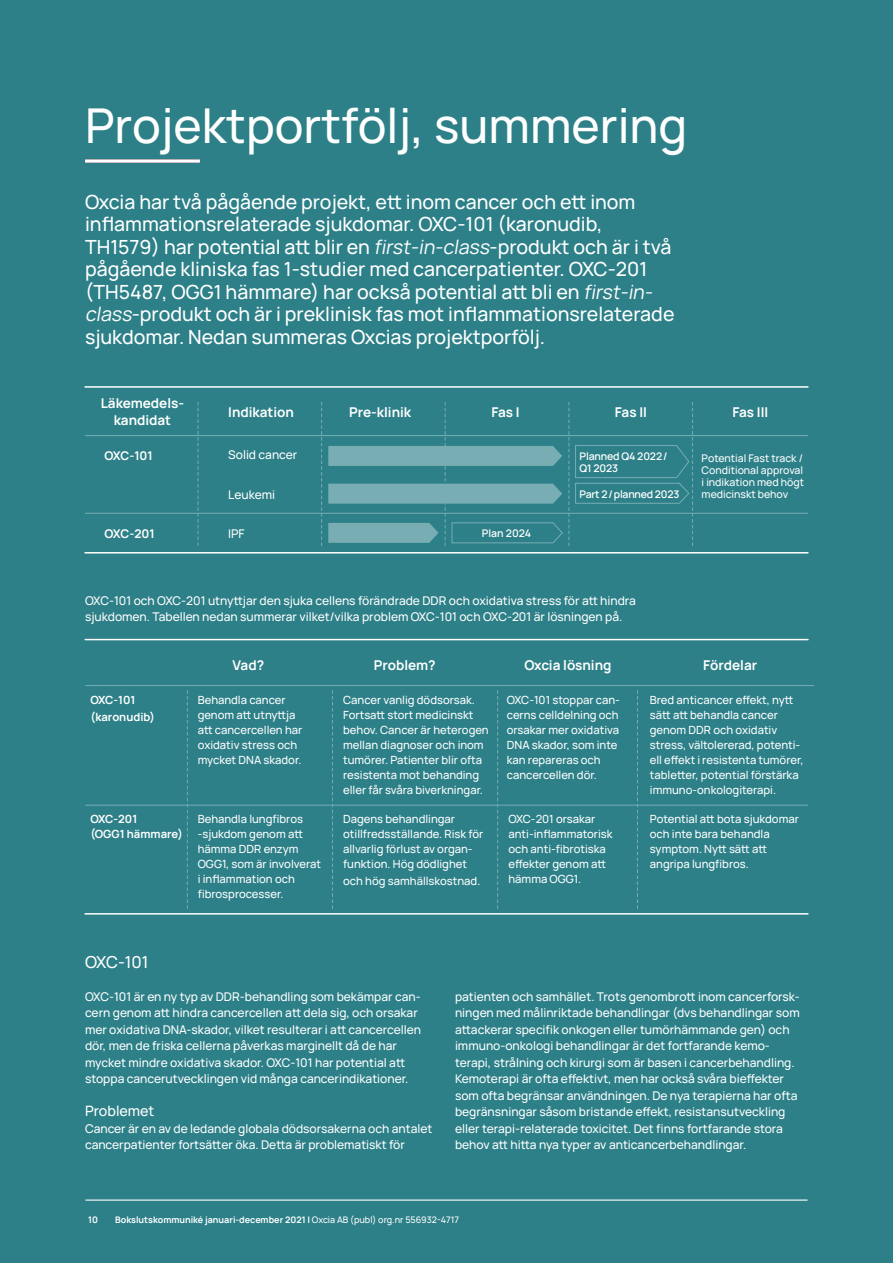
<style>
.page{position:relative;width:893px;height:1263px;background:#2d8088}
.page>*{position:absolute;margin:0;border:0;box-sizing:border-box;transform-origin:0 0}
.t1{font:500 48px "Manrope";color:#fff}
.Mindre_ingress{font:500 19.5px/22.5px "Manrope";color:#fff}
.H2_Span{font:500 16.5px "Manrope";letter-spacing:-.015em;color:#fff}
.t2{font:500 14.25px "Manrope";color:#fff}
.t3{font:700 13.5px/17.1px "Manrope";color:#fff;text-align:center}
.t4{font:500 12px/16.5px "Manrope";color:#fff}
.t5{font:700 12px "Manrope";letter-spacing:-.015em;color:#fff}
.t6{font:500 11.25px/15px "Manrope";color:#fff}
.t7{font:700 11.25px/17.1px "Manrope";color:#fff}
.t8{font:500 10.5px/12px "Manrope";color:#fff;text-align:justify}
.t9{font:600 10.5px/12px "Manrope";letter-spacing:-.01em;color:#fff}
.t10{font:700 9px "Manrope";color:#fff}
.s1{font-weight:400;font-style:italic}
.s2{font-weight:500}
</style>
<div class="page">
<hr style="left:86px;top:1199px;width:721px;height:2px;background:#fff">
<hr style="left:85px;top:435px;width:723px;height:1px;background:#77adb3">
<hr style="left:85px;top:386px;width:723px;height:2px;background:#fff">
<hr style="left:85px;top:513px;width:723px;height:1px;background:#77adb3">
<svg style="left:198px;top:402px;width:1px;height:144px"></svg>
<svg style="left:321px;top:402px;width:1px;height:144px"></svg>
<svg style="left:328px;top:402px;width:235px;height:144px"></svg>
<svg style="left:569px;top:402px;width:124px;height:144px"></svg>
<hr style="left:85px;top:552px;width:723px;height:1px;background:#fff">
<svg style="left:187px;top:690px;width:1px;height:219px"></svg>
<svg style="left:332px;top:690px;width:1px;height:219px"></svg>
<svg style="left:497px;top:690px;width:1px;height:219px"></svg>
<svg style="left:637px;top:690px;width:1px;height:219px"></svg>
<hr style="left:85px;top:685px;width:729px;height:1px;background:#77adb3">
<hr style="left:85px;top:639px;width:723px;height:1px;background:#fff">
<hr style="left:85px;top:805px;width:723px;height:1px;background:#77adb3">
<hr style="left:85px;top:913px;width:723px;height:1px;background:#fff">
<hr style="left:85px;top:160px;width:115px;height:3px;background:#fff">
<h1 class="t1" style="left:85px;top:91px;width:604px">Projektportfölj, summering</h1>
<p class="Mindre_ingress" style="left:85px;top:189px;width:591px">Oxcia har två pågående projekt, ett inom cancer och ett inom inflammationsrelaterade sjukdomar. OXC-101 (karonudib, TH1579) har potential att blir en <span class="s1">first-in-class</span>-produkt och är i två pågående kliniska fas 1-studier med cancerpatienter. OXC-201 (TH5487, OGG1 hämmare) har också potential att bli en <span class="s1">first-in&shy;class</span>-produkt och är i preklinisk fas mot inflammationsrelaterade sjukdomar. Nedan summeras Oxcias projektporfölj.</p>
<p class="t3" style="left:101px;top:394px;width:85px">Läkemedels&shy;kandidat</p>
<p class="t5" style="left:105px;top:447px;width:50px">OXC-101</p>
<p class="t5" style="left:105px;top:525px;width:52px">OXC-201</p>
<p class="t3" style="left:228px;top:403px;width:67px">Indikation</p>
<p class="t4" style="left:228px;top:446px;width:71px">Solid cancer</p>
<p class="t4" style="left:228px;top:486px;width:48px">Leukemi</p>
<p class="t4" style="left:228px;top:524px;width:18px">IPF</p>
<p class="t3" style="left:349px;top:403px;width:63px">Pre-klinik</p>
<p class="t3" style="left:491px;top:403px;width:30px">Fas I</p>
<p class="t3" style="left:615px;top:403px;width:34px">Fas II</p>
<p class="t3" style="left:732px;top:403px;width:37px">Fas III</p>
<p class="t9" style="left:579px;top:449px;width:90px">Planned Q4 2022 /<br>Q1 2023</p>
<p class="t9" style="left:579px;top:487px;width:101px">Part 2 / planned 2023</p>
<p class="t9" style="left:482px;top:527px;width:51px">Plan 2024</p>
<p class="t8" style="left:702px;top:451px;width:104px">Potential Fast track / Conditional approval i indikation med högt medicinskt behov</p>
<p class="t4" style="left:85px;top:591px;width:552px">OXC-101 och OXC-201 utnyttjar den sjuka cellens förändrade DDR och oxidativa stress för att hindra sjukdomen. Tabellen nedan summerar vilket/vilka problem OXC-101 och OXC-201 är lösningen på.</p>
<p class="t7" style="left:90px;top:691px;width:66px">OXC-101 (karonudib)</p>
<p class="t7" style="left:90px;top:811px;width:94px;line-height:15px">OXC-201<br>(OGG1 hämmare)</p>
<p class="t3" style="left:233px;top:656px;width:33px">Vad?</p>
<p class="t3" style="left:374px;top:656px;width:63px">Problem?</p>
<p class="t3" style="left:524px;top:656px;width:89px">Oxcia lösning</p>
<p class="t3" style="left:703px;top:656px;width:55px">Fördelar</p>
<p class="t6" style="left:198px;top:692px;width:106px">Behandla cancer genom att utnyttja att cancercellen har oxidativ stress och mycket DNA skador.</p>
<p class="t6" style="left:343px;top:692px;width:147px">Cancer vanlig dödsorsak.<br>Fortsatt stort medicinskt behov. Cancer är heterogen mellan diagnoser och inom tumörer. Patienter blir ofta resistenta mot behanding eller får svåra biverkningar.</p>
<p class="t6" style="left:507px;top:692px;width:115px">OXC-101 stoppar can&shy;cerns celldelning och orsakar mer oxidativa<br>DNA skador, som inte kan repareras och cancercellen dör.</p>
<p class="t6" style="left:650px;top:692px;width:155px">Bred anticancer effekt, nytt sätt att behandla cancer genom DDR och oxidativ stress, vältolererad, potenti&shy;ell effekt i resistenta tumörer, tabletter, potential förstärka immuno-onkologiterapi.</p>
<p class="t6" style="left:198px;top:811px;width:125px">Behandla lungfibros -sjukdom genom att hämma DDR enzym<br>OGG1, som är involverat i inflammation och fibrosprocesser.</p>
<p class="t6" style="left:343px;top:811px;width:142px">Dagens behandlingar otillfredsställande. Risk för allvarlig förlust av organ&shy;funktion. Hög dödlighet</p>
<p class="t6" style="left:508px;top:811px;width:106px">OXC-201 orsakar anti-inflammatorisk och anti-fibrotiska effekter genom att hämma OGG1.</p>
<p class="t6" style="left:650px;top:811px;width:151px">Potential att bota sjukdomar och inte bara behandla symptom. Nytt sätt att angripa lungfibros.</p>
<p class="t6" style="left:343px;top:873px;width:139px">och hög samhällskostnad.</p>
<p class="H2_Span" style="left:85px;top:950px;width:65px">OXC-101</p>
<p class="t4" style="left:85px;top:987px;width:337px">OXC-101 är en ny typ av DDR-behandling som bekämpar can&shy;cern genom att hindra cancercellen att dela sig, och orsakar mer oxidativa DNA-skador, vilket resulterar i att cancercellen dör, men de friska cellerna påverkas marginellt då de har mycket mindre oxidativa skador. OXC-101 har potential att stoppa cancerutvecklingen vid många cancerindikationer.</p>
<h3 class="t2" style="left:85px;top:1101px;width:71px">Problemet</h3>
<p class="t4" style="left:85px;top:1119px;width:349px">Cancer är en av de ledande globala dödsorsakerna och antalet cancerpatienter fortsätter öka. Detta är problematiskt för</p>
<p class="t4" style="left:455px;top:987px;width:346px">patienten och samhället. Trots genombrott inom cancerforsk&shy;ningen med målinriktade behandlingar (dvs behandlingar som attackerar specifik onkogen eller tumörhämmande gen) och immuno-onkologi behandlingar är det fortfarande kemo&shy;terapi, strålning och kirurgi som är basen i cancerbehandling.<br>Kemoterapi är ofta effektivt, men har också svåra bieffekter som ofta begränsar användningen. De nya terapierna har ofta begränsningar såsom bristande effekt, resistansutveckling eller terapi-relaterade toxicitet. Det finns fortfarande stora behov att hitta nya typer av anticancerbehandlingar.</p>
<p class="t10" style="left:88px;top:1213px;width:11px">10</p>
<p class="t10" style="left:115px;top:1213px;width:345px">Bokslutskommuniké januari-december 2021 | <span class="s2">Oxcia AB (publ) org.nr 556932-4717</span></p>
</div>
